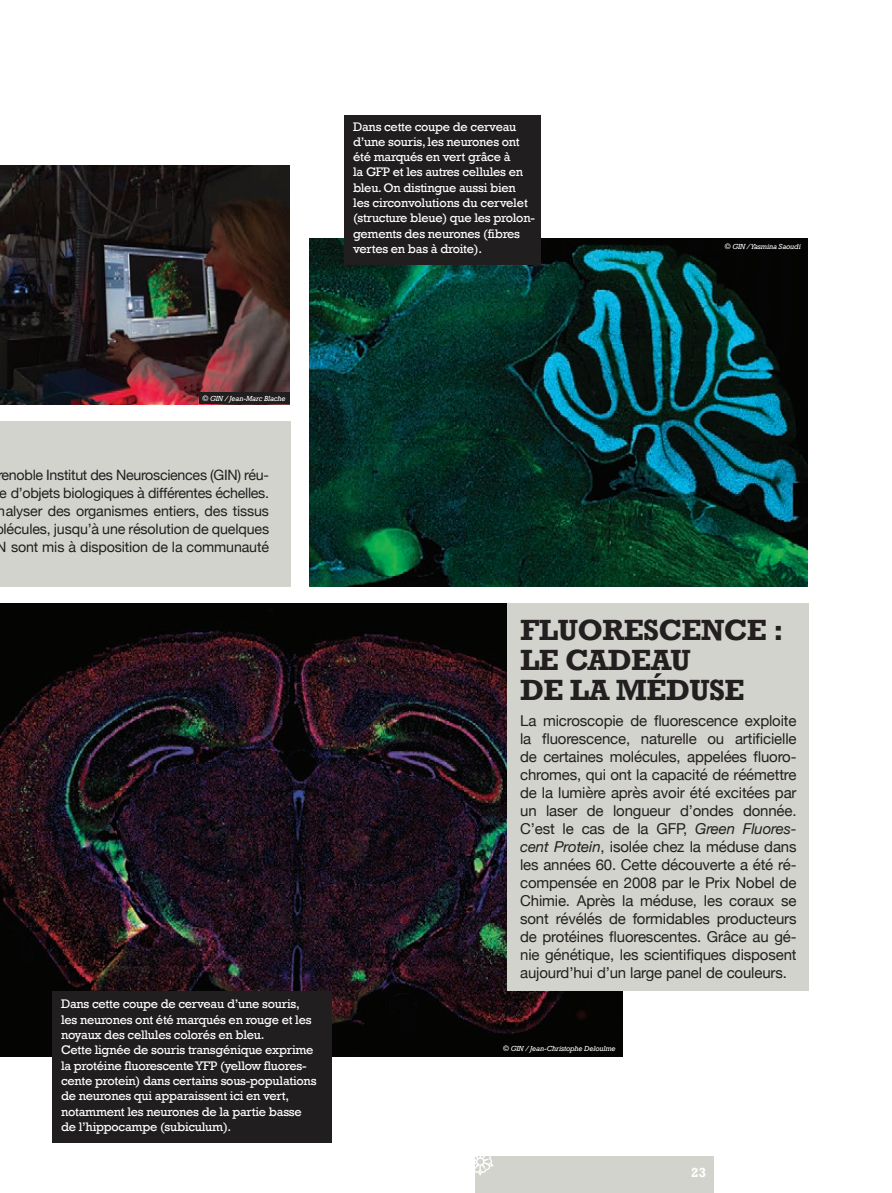
<style>
.page{position:relative;width:892px;height:1193px;background:#fff}
.page>*{position:absolute;margin:0;border:0;box-sizing:border-box;transform-origin:0 0}
.t1{font:700 30px/30px "Rockwell";letter-spacing:-.02em;color:#231f20}
.t2{font:15px/18px "Helvetica Neue";letter-spacing:-.01em;color:#231f20;text-align:justify}
.t3{font:14.25px/18px "Helvetica Neue";letter-spacing:-.01em;color:#231f20;text-align:center}
.t4{font:700 13.5px "Rockwell";color:#fff}
.t5{font:12.75px/15.3px "Rockwell";letter-spacing:-.02em;color:#fff}
.t6{font:italic 7.5px "Rockwell";letter-spacing:-.02em;color:#fff}
.s1{font-family:"Helvetica Neue";font-style:normal}
.s2{font-style:italic}
</style>
<div class="page">
<div style="left:475px;top:1156px;width:238px;height:37px;background:#d2d3cc"></div>
<svg style="left:475px;top:1156px;width:18px;height:19px"></svg>
<img style="left:0;top:166px;width:290px;height:238px">
<div style="left:0;top:421px;width:290px;height:166px;background:#d2d3cc"></div>
<img style="left:0;top:604px;width:622px;height:453px">
<img style="left:309px;top:238px;width:498px;height:349px">
<div style="left:52px;top:991px;width:280px;height:152px;background:#211e20"></div>
<div style="left:344px;top:115px;width:197px;height:150px;background:#211e20"></div>
<div style="left:508px;top:604px;width:301px;height:387px;background:#d2d3cc"></div>
<div style="left:199px;top:392px;width:91px;height:12px;background:#211e20"></div>
<p class="t5" style="left:353px;top:119px;width:183px">Dans cette coupe de cerveau d’une souris, les neurones ont été marqués en vert grâce à<br>la GFP et les autres cellules en bleu. On distingue aussi bien les circonvolutions du cervelet (structure bleue) que les prolon&shy;gements des neurones (fibres vertes en bas à droite).</p>
<p class="t6" style="left:724px;top:242px;width:78px"><span class="s1">©</span> GIN / Yasmina Saoudi</p>
<p class="t6" style="left:202px;top:394px;width:85px"><span class="s1">©</span> GIN / Jean-Marc Blache</p>
<p class="t3" style="left:-3px;top:466px;width:274px">renoble Institut des Neurosciences (GIN) réu&shy;e d’objets biologiques à différentes échelles. nalyser des organismes entiers, des tissus lécules, jusqu’à une résolution de quelques N sont mis à disposition de la communauté</p>
<p class="t5" style="left:61px;top:997px;width:257px">Dans cette coupe de cerveau d’une souris, les neurones ont été marqués en rouge et les noyaux des cellules colorés en bleu.<br>Cette lignée de souris transgénique exprime la protéine fluorescente YFP (yellow fluores&shy;cente protein) dans certains sous-populations de neurones qui apparaissent ici en vert, notamment les neurones de la partie basse de l’hippocampe (subiculum).</p>
<h1 class="t1" style="left:520px;top:615px;width:265px">FLUORESCENCE :<br>LE CADEAU<br>DE LA MÉDUSE</h1>
<p class="t2" style="left:520px;top:713px;width:278px">La microscopie de fluorescence exploite la fluorescence, naturelle ou artificielle de certaines molécules, appelées fluoro&shy;chromes, qui ont la capacité de réémettre de la lumière après avoir été excitées par un laser de longueur d’ondes donnée.<br>C’est le cas de la GFP, <span class="s2">Green Fluores&shy;cent Protein</span>, isolée chez la méduse dans les années 60. Cette découverte a été ré&shy;compensée en 2008 par le Prix Nobel de Chimie. Après la méduse, les coraux se sont révélés de formidables producteurs de protéines fluorescentes. Grâce au gé&shy;nie génétique, les scientifiques disposent aujourd’hui d’un large panel de couleurs.</p>
<p class="t6" style="left:503px;top:1044px;width:114px"><span class="s1">©</span> GIN / Jean-Christophe Deloulme</p>
<p class="t4" style="left:691px;top:1164px;width:16px">23</p>
</div>
